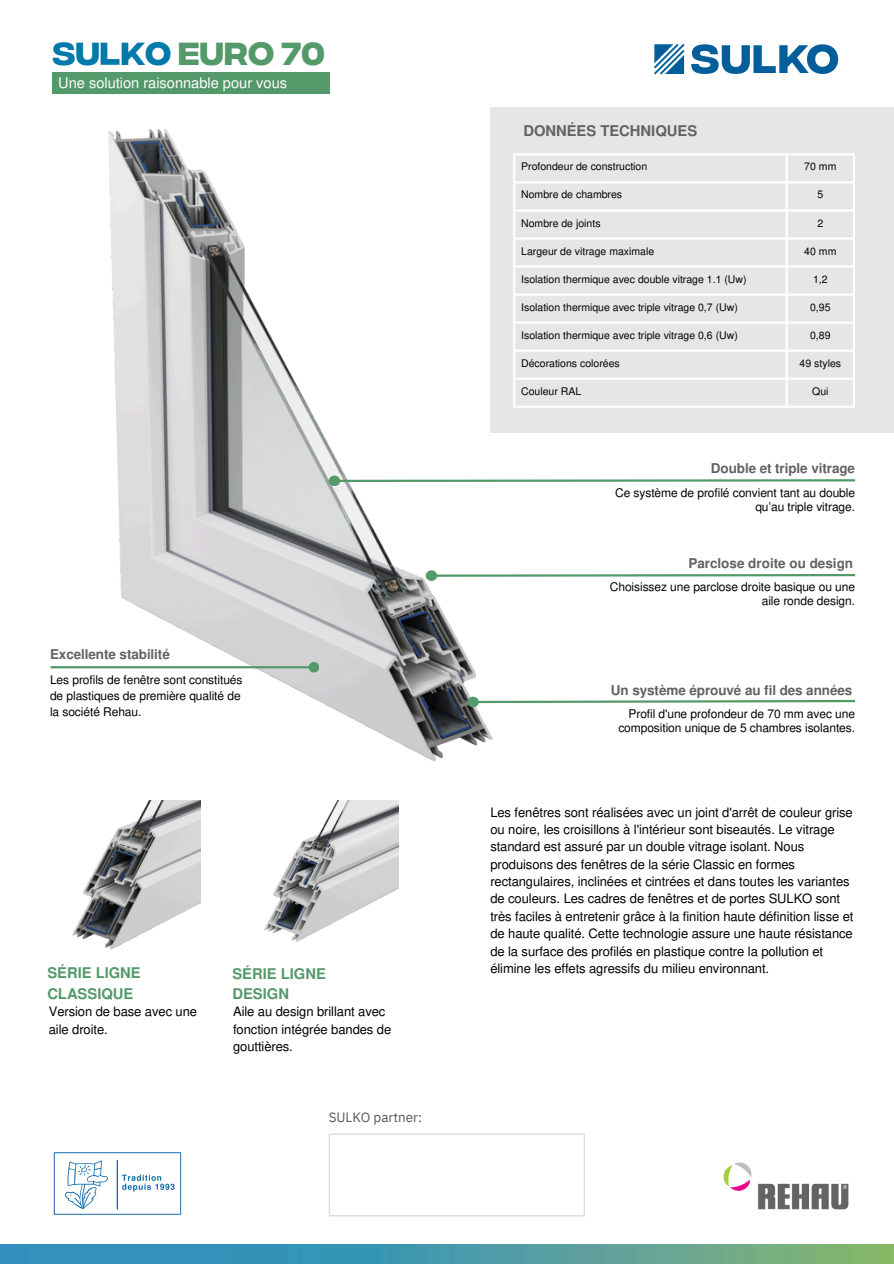
<style>
.page{position:relative;width:894px;height:1264px;background:#fff}
.page>*{position:absolute;margin:0;border:0;box-sizing:border-box;transform-origin:0 0}
.t1{font:600 31.65px "Integral CF";color:#539969}
.t2{font:700 14.7px/20.5px "Nimbus San L";color:#539969}
.t3{font:14.7px "Nimbus San L";color:#fefefe}
.t4{font:700 14.7px "Nimbus San L";color:#626262}
.t5{font:700 13.5px "Nimbus San L";letter-spacing:-.005em;color:#626262}
.t6{font:13.5px "IBM Plex Sans";letter-spacing:-.005em;color:#58595b}
.t7{font:13.05px/17.4px "Nimbus San L";letter-spacing:-.005em;color:#000}
.t8{font:12px/14px "Nimbus San L";letter-spacing:-.005em;color:#000;text-align:right}
.t9{font:10.5px "Nimbus San L";color:#000}
.s1{color:#0179aa}
</style>
<div class="page">
<svg style="left:328px;top:1133px;width:257px;height:83px"></svg>
<img style="left:723px;top:1162px;width:126px;height:48px">
<img style="left:0;top:1244px;width:893px;height:19px">
<div style="left:490px;top:107px;width:403px;height:326px;background:#e5e6e6"></div>
<hr style="left:513px;top:155px;width:2px;height:250px;background:#fefefe">
<hr style="left:785px;top:155px;width:2px;height:250px;background:#fefefe">
<hr style="left:852px;top:155px;width:2px;height:250px;background:#fefefe">
<hr style="left:513px;top:153px;width:341px;height:2px;background:#fefefe">
<hr style="left:513px;top:181px;width:341px;height:2px;background:#fefefe">
<hr style="left:513px;top:209px;width:341px;height:3px;background:#fefefe">
<hr style="left:513px;top:237px;width:341px;height:3px;background:#fefefe">
<hr style="left:513px;top:265px;width:341px;height:3px;background:#fefefe">
<hr style="left:513px;top:293px;width:341px;height:3px;background:#fefefe">
<hr style="left:513px;top:321px;width:341px;height:3px;background:#fefefe">
<hr style="left:513px;top:349px;width:341px;height:3px;background:#fefefe">
<hr style="left:513px;top:377px;width:341px;height:3px;background:#fefefe">
<hr style="left:513px;top:405px;width:341px;height:3px;background:#fefefe">
<img style="left:50px;top:129px;width:443px;height:633px">
<svg style="left:340px;top:478px;width:516px;height:5px"></svg>
<svg style="left:437px;top:573px;width:419px;height:5px"></svg>
<hr style="left:50px;top:666px;width:266px;height:2px;background:#539969">
<svg style="left:477px;top:698px;width:379px;height:6px"></svg>
<img style="left:264px;top:800px;width:134px;height:142px">
<div style="left:53px;top:73px;width:277px;height:21px;background:#539969"></div>
<img style="left:72px;top:800px;width:128px;height:150px">
<div style="left:328px;top:475px;width:12px;height:11px;background:#539969;border-radius:50%"></div>
<div style="left:425px;top:570px;width:12px;height:11px;background:#539969;border-radius:50%"></div>
<div style="left:467px;top:696px;width:11px;height:11px;background:#539969;border-radius:50%"></div>
<div style="left:308px;top:662px;width:11px;height:10px;background:#539969;border-radius:50%"></div>
<svg style="left:654px;top:44px;width:30px;height:30px"></svg>
<svg style="left:691px;top:44px;width:146px;height:30px"></svg>
<img style="left:53px;top:1152px;width:129px;height:63px">
<h4 class="t1" style="left:53px;top:37px;width:273px"><span class="s1">SULKO</span> EURO 70</h4>
<p class="t3" style="left:58px;top:78px;width:230px">Une solution raisonnable pour vous</p>
<h3 class="t5" style="left:50px;top:649px;width:121px">Excellente stabilité</h3>
<p class="t8" style="left:50px;top:673px;width:194px;line-height:16px;text-align:left">Les profils de fenêtre sont constitués de plastiques de première qualité de la société Rehau.</p>
<p class="t2" style="left:47px;top:964px;width:95px">SÉRIE LIGNE<br>CLASSIQUE</p>
<p class="t2" style="left:232px;top:965px;width:95px">SÉRIE LIGNE<br>DESIGN</p>
<h2 class="t7" style="left:49px;top:1004px;width:150px">Version de base avec une aile droite.</h2>
<p class="t7" style="left:233px;top:1004px;width:154px">Aile au design brillant avec</p>
<p class="t7" style="left:233px;top:1022px;width:160px">fonction intégrée bandes de</p>
<p class="t7" style="left:233px;top:1039px;width:61px">gouttières.</p>
<h1 class="t6" style="left:328px;top:1108px;width:95px">SULKO partner:</h1>
<p class="t4" style="left:523px;top:125px;width:175px">DONNÉES TECHNIQUES</p>
<h3 class="t9" style="left:521px;top:163px;width:128px">Profondeur de construction</h3>
<p class="t9" style="left:804px;top:163px;width:34px">70 mm</p>
<h2 class="t9" style="left:521px;top:191px;width:102px">Nombre de chambres</h2>
<p class="t9" style="left:817px;top:191px;width:7px">5</p>
<p class="t9" style="left:521px;top:219px;width:81px">Nombre de joints</p>
<p class="t9" style="left:817px;top:219px;width:7px">2</p>
<p class="t9" style="left:521px;top:247px;width:135px">Largeur de vitrage maximale</p>
<p class="t9" style="left:804px;top:247px;width:34px">40 mm</p>
<p class="t9" style="left:521px;top:275px;width:227px">Isolation thermique avec double vitrage 1.1 (Uw)</p>
<p class="t9" style="left:812px;top:275px;width:16px">1,2</p>
<p class="t9" style="left:521px;top:303px;width:218px">Isolation thermique avec triple vitrage 0,7 (Uw)</p>
<p class="t9" style="left:809px;top:303px;width:22px">0,95</p>
<p class="t9" style="left:521px;top:331px;width:218px">Isolation thermique avec triple vitrage 0,6 (Uw)</p>
<p class="t9" style="left:809px;top:331px;width:22px">0,89</p>
<p class="t9" style="left:521px;top:359px;width:100px">Décorations colorées</p>
<p class="t9" style="left:799px;top:359px;width:43px">49 styles</p>
<p class="t9" style="left:521px;top:387px;width:62px">Couleur RAL</p>
<p class="t9" style="left:812px;top:387px;width:18px">Qui</p>
<p class="t5" style="left:710px;top:463px;width:146px">Double et triple vitrage</p>
<p class="t8" style="left:615px;top:487px;width:241px">Ce système de profilé convient tant au double qu’au triple vitrage.</p>
<h3 class="t5" style="left:688px;top:557px;width:166px">Parclose droite ou design</h3>
<p class="t8" style="left:609px;top:581px;width:247px">Choisissez une parclose droite basique ou une aile ronde design.</p>
<h3 class="t5" style="left:610px;top:685px;width:243px">Un système éprouvé au fil des années</h3>
<p class="t8" style="left:618px;top:708px;width:238px">Profil d'une profondeur de 70 mm avec une composition unique de 5 chambres isolantes.</p>
<h2 class="t7" style="left:490px;top:805px;width:364px">Les fenêtres sont réalisées avec un joint d'arrêt de couleur grise ou noire, les croisillons à l'intérieur sont biseautés. Le vitrage standard est assuré par un double vitrage isolant. Nous produisons des fenêtres de la série Classic en formes rectangulaires, inclinées et cintrées et dans toutes les variantes de couleurs. Les cadres de fenêtres et de portes SULKO sont très faciles à entretenir grâce à la finition haute définition lisse et de haute qualité. Cette technologie assure une haute résistance de la surface des profilés en plastique contre la pollution et élimine les effets agressifs du milieu environnant.</h2>
</div>
